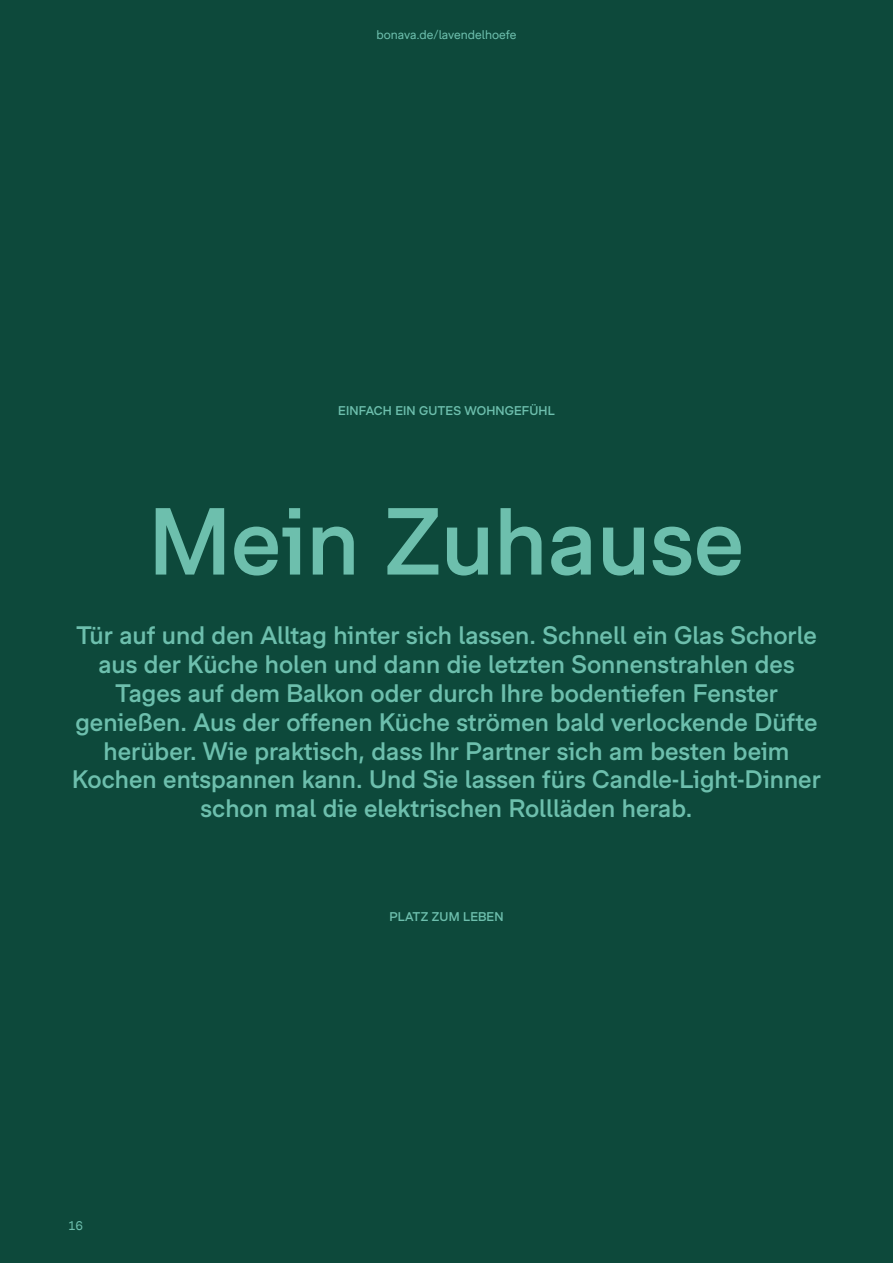
<style>
.page{position:relative;width:893px;height:1263px;background:#0d493b}
.page>*{position:absolute;margin:0;border:0;box-sizing:border-box;transform-origin:0 0}
.t1{font:500 90px "Bonava Sans";color:#6dbfad}
.t2{font:500 24px/28.8px "Bonava Sans";color:#6dbfad;text-align:center}
.t3{font:500 12px "Bonava Sans";letter-spacing:.01em;color:#6dbfad}
.t4{font:12px "Bonava Sans";color:#6dbfad}
</style>
<div class="page">
<hr style="left:892px;top:0;width:1px;height:1263px;background:#e9e9e8">
<p class="t4" style="left:376px;top:27px;width:142px">bonava.de/lavendelhoefe</p>
<p class="t3" style="left:338px;top:403px;width:218px">EINFACH EIN GUTES WOHNGEFÜHL</p>
<h1 class="t1" style="left:149px;top:488px;width:597px">Mein Zuhause</h1>
<p class="t2" style="left:72px;top:621px;width:750px">Tür auf und den Alltag hinter sich lassen. Schnell ein Glas Schorle aus der Küche holen und dann die letzten Sonnenstrahlen des Tages auf dem Balkon oder durch Ihre bodentiefen Fenster genießen. Aus der offenen Küche strömen bald verlockende Düfte herüber. Wie praktisch, dass Ihr Partner sich am besten beim Kochen entspannen kann. Und Sie lassen fürs Candle-Light-Dinner schon mal die elektrischen Rollläden herab.</p>
<p class="t4" style="left:68px;top:1219px;width:17px">16</p>
<p class="t3" style="left:389px;top:910px;width:116px">PLATZ ZUM LEBEN</p>
</div>
